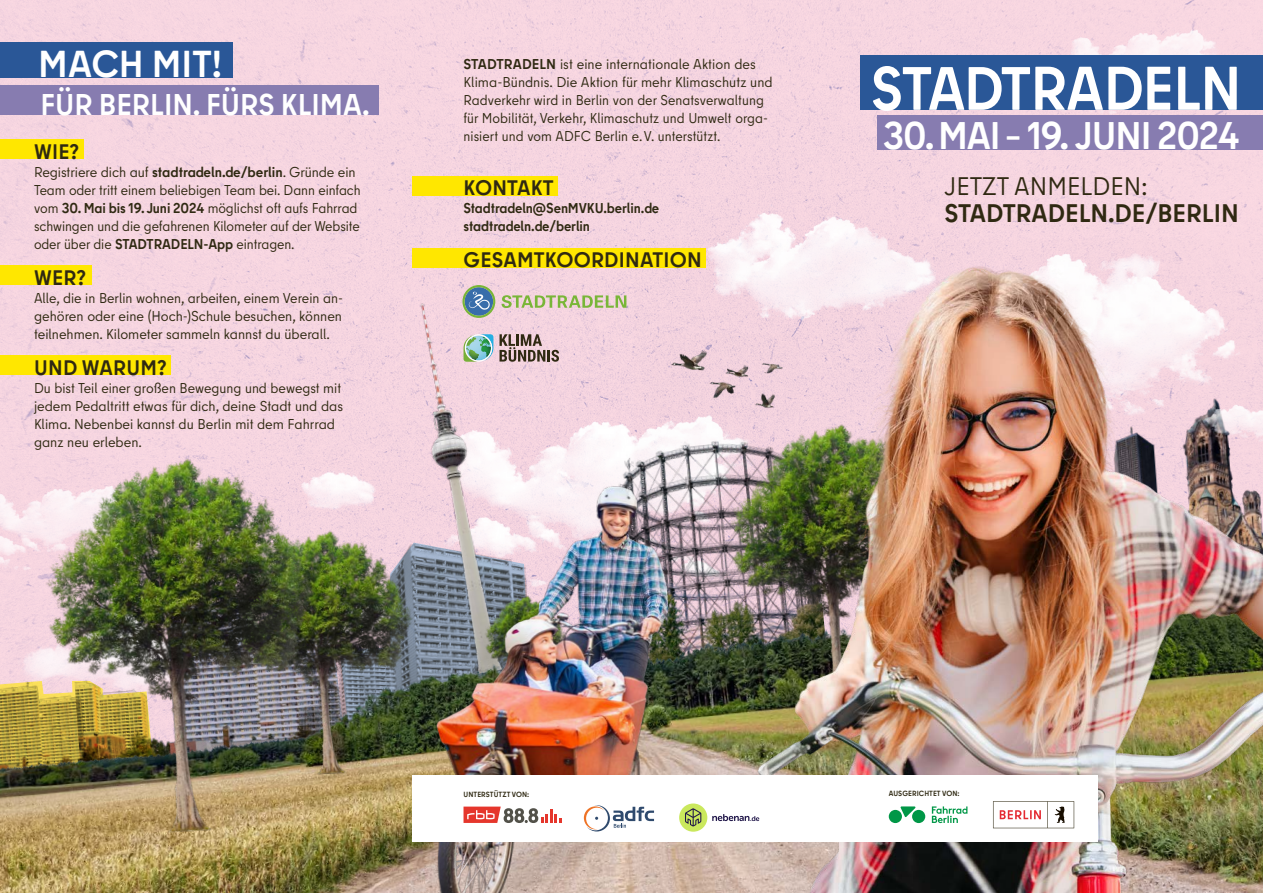
<style>
.page{position:relative;width:1263px;height:893px;background:#fff}
.page>*{position:absolute;margin:0;border:0;box-sizing:border-box;transform-origin:0 0}
.t1{font:700 61.65px "Berlin Type";letter-spacing:-.01em;color:#fff;scale:.96 1}
.h1_Datum{font:700 38.55px "Berlin Type";letter-spacing:-.03em;color:#fff}
.t2{font:700 37.5px "Berlin Type";color:#fff}
.h2_Sub{font:700 30px "Berlin Type";color:#fff}
.t3{font:700 25.5px/27.3px "Berlin Type";color:#2f2912}
.t4{font:700 21px "Berlin Type";letter-spacing:.01em;color:#2f2912}
.t5{font:14.25px/18px "Berlin Type";color:#2f2912}
.t6{font:700 14.25px "Berlin Type";letter-spacing:-.005em;color:#2f2912}
.t7{font:700 7.5px "Berlin Type";letter-spacing:.01em;color:#2f2912}
.s1{font-weight:700}
.s2{font-size:61.05px}
.s3{font-weight:400}
</style>
<div class="page">
<div style="left:0;top:0;width:1263px;height:429px;background:#f6d5e0"></div>
<img style="left:702px;top:194px;width:234px;height:45px">
<img style="left:546px;top:361px;width:88px;height:91px">
<img style="left:1048px;top:3px;width:174px;height:112px">
<img style="left:400px;top:289px;width:146px;height:163px">
<img style="left:0;top:429px;width:445px;height:444px">
<img style="left:634px;top:239px;width:629px;height:654px">
<img style="left:292px;top:452px;width:497px;height:441px">
<div style="left:0;top:140px;width:84px;height:19px;background:#ffe700"></div>
<div style="left:412px;top:176px;width:145px;height:19px;background:#ffe700"></div>
<div style="left:412px;top:248px;width:294px;height:19px;background:#ffe700"></div>
<div style="left:0;top:266px;width:91px;height:19px;background:#ffe700"></div>
<div style="left:0;top:356px;width:171px;height:19px;background:#ffe700"></div>
<div style="left:0;top:85px;width:378px;height:30px;background:#877cb0"></div>
<div style="left:0;top:42px;width:233px;height:35px;background:#2a5797"></div>
<div style="left:877px;top:115px;width:386px;height:34px;background:#877cb0"></div>
<div style="left:861px;top:55px;width:402px;height:55px;background:#2a5797"></div>
<svg style="left:462px;top:285px;width:33px;height:33px"></svg>
<svg style="left:502px;top:295px;width:124px;height:13px;background:#bcc693"></svg>
<svg style="left:499px;top:334px;width:60px;height:28px;background:#a38d8b"></svg>
<svg style="left:463px;top:334px;width:30px;height:28px"></svg>
<div style="left:412px;top:775px;width:686px;height:67px;background:#fff"></div>
<svg style="left:993px;top:801px;width:81px;height:27px"></svg>
<div style="left:912px;top:810px;width:13px;height:13px;background:#009747;border-radius:50%"></div>
<div style="left:889px;top:810px;width:13px;height:13px;background:#009747;border-radius:50%"></div>
<svg style="left:900px;top:806px;width:15px;height:11px"></svg>
<svg style="left:932px;top:806px;width:35px;height:17px"></svg>
<svg style="left:584px;top:805px;width:70px;height:26px"></svg>
<hr style="left:550px;top:809px;width:3px;height:14px;background:#e5362c">
<svg style="left:554px;top:815px;width:8px;height:8px"></svg>
<svg style="left:463px;top:807px;width:85px;height:16px"></svg>
<div style="left:679px;top:803px;width:28px;height:29px;background:#cae85d;border-radius:50%"></div>
<svg style="left:685px;top:808px;width:16px;height:18px"></svg>
<svg style="left:712px;top:814px;width:47px;height:7px"></svg>
<h2 class="t2" style="left:38px;top:40px;width:185px">MACH MIT!</h2>
<h2 class="h2_Sub" style="left:40px;top:85px;width:331px">FÜR BERLIN. FÜRS KLIMA.</h2>
<h3 class="t4" style="left:34px;top:138px;width:47px">WIE?</h3>
<p class="t5" style="left:34px;top:163px;width:328px">Registriere dich auf <span class="s1">stadtradeln.de/berlin</span>. Gründe ein Team oder tritt einem beliebigen Team bei. Dann einfach vom <span class="s1">30. Mai bis 19. Juni 2024</span> möglichst oft aufs Fahrrad schwingen und die gefahrenen Kilometer auf der Website oder über die <span class="s1">STADTRADELN-App</span> eintragen.</p>
<h3 class="t4" style="left:34px;top:264px;width:54px">WER?</h3>
<p class="t5" style="left:34px;top:289px;width:310px;text-align:justify">Alle, die in Berlin wohnen, arbeiten, einem Verein an&shy;gehören oder eine (Hoch-)Schule besuchen, können teilnehmen. Kilometer sammeln kannst du überall.</p>
<h3 class="t4" style="left:34px;top:354px;width:134px">UND WARUM?</h3>
<p class="t5" style="left:34px;top:379px;width:311px">Du bist Teil einer großen Bewegung und bewegst mit jedem Pedaltritt etwas für dich, deine Stadt und das Klima. Nebenbei kannst du Berlin mit dem Fahrrad ganz neu erleben.</p>
<p class="t5" style="left:463px;top:55px;width:311px"><span class="s1">STADTRADELN</span> ist eine internationale Aktion des Klima-Bündnis. Die Aktion für mehr Klimaschutz und Radverkehr wird in Berlin von der Senatsverwaltung für Mobilität, Verkehr, Klimaschutz und Umwelt orga&shy;nisiert und vom ADFC Berlin e.V. unterstützt.</p>
<h3 class="t4" style="left:464px;top:174px;width:92px">KONTAKT</h3>
<p class="t6" style="left:463px;top:199px;width:197px">Stadtradeln@SenMVKU.berlin.de</p>
<p class="t6" style="left:463px;top:217px;width:128px">stadtradeln.de/berlin</p>
<h3 class="t4" style="left:464px;top:246px;width:240px">GESAMTKOORDINATION</h3>
<h1 class="t1" style="left:871px;top:49px;width:388px"><span class="s2">STADT</span>RADELN</h1>
<h1 class="h1_Datum" style="left:883px;top:111px;width:358px">30. MAI – 19. JUNI 2024</h1>
<p class="t3" style="left:944px;top:172px;width:296px"><span class="s3">JETZT ANMELDEN:<br></span>STADTRADELN.DE/BERLIN</p>
<p class="t7" style="left:464px;top:789px;width:67px">UNTERSTÜTZT VON:</p>
<p class="t7" style="left:889px;top:789px;width:72px">AUSGERICHTET VON:</p>
</div>
